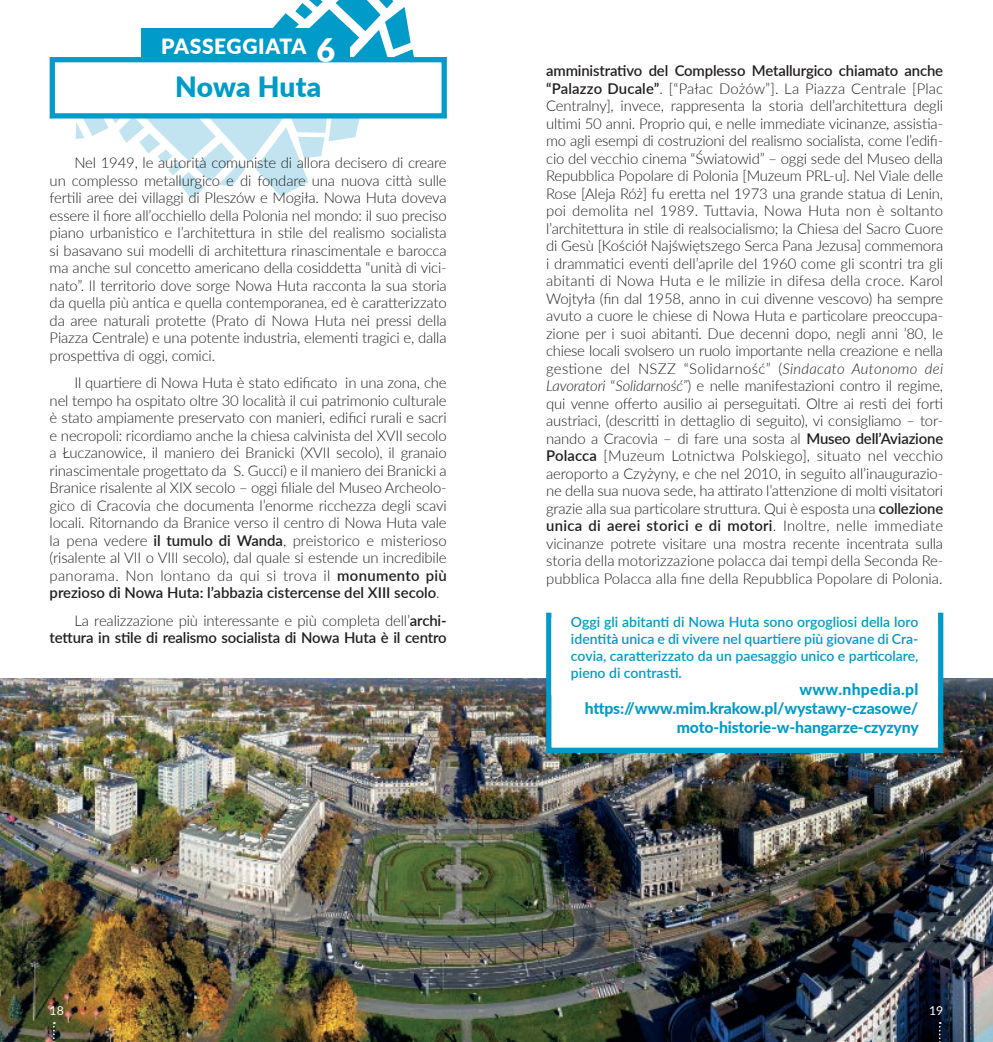
<style>
.page{position:relative;width:993px;height:1042px;background:#fff}
.page>*{position:absolute;margin:0;border:0;box-sizing:border-box;transform-origin:0 0}
.t1{font:900 28px "Lato";color:#009bc8}
.t2{font:900 21px "Lato";letter-spacing:.03em;color:#fff}
.t3{font:800 15.75px/18.9px "Lato";letter-spacing:-.01em;color:#009bc8;text-align:right}
.t4{font:300 14.88px/17.5px "Lato";letter-spacing:-.01em;color:#231f20;text-align:justify}
.t5{font:600 14.88px/17.5px "Lato";letter-spacing:-.01em;color:#231f20;text-align:right}
.t6{font:600 14px/16.8px "Lato";color:#009bc8;text-align:justify}
.t7{font:12.25px "Lato";color:#fff}
.s1{font-size:32.38px}
.s2{font-weight:600}
.s3{font-weight:300}
.s4{font-style:italic}
</style>
<div class="page">
<svg style="left:49px;top:0;width:398px;height:199px"></svg>
<img style="left:0;top:678px;width:992px;height:364px">
<svg style="left:543px;top:612px;width:402px;height:143px"></svg>
<svg style="left:551px;top:612px;width:386px;height:83px"></svg>
<div style="left:141px;top:29px;width:209px;height:33px;background:#009bc8"></div>
<svg style="left:53px;top:1022px;width:2px;height:20px"></svg>
<svg style="left:938px;top:1022px;width:2px;height:20px"></svg>
<h2 class="t2" style="left:161px;top:31px;width:175px">PASSEGGIATA <span class="s1">6</span></h2>
<h1 class="t1" style="left:175px;top:66px;width:147px">Nowa Huta</h1>
<p class="t4" style="left:50px;top:154px;width:398px;text-indent:25px">Nel 1949, le autorità comuniste di allora decisero di creare un complesso metallurgico e di fondare una nuova città sulle fertili aree dei villaggi di Pleszów e Mogiła. Nowa Huta doveva essere il fiore all’occhiello della Polonia nel mondo: il suo preciso piano urbanistico e l’architettura in stile del realismo socialista si basavano sui modelli di architettura rinascimentale e barocca ma anche sul concetto americano della cosiddetta “unità di vici&shy;nato”. Il territorio dove sorge Nowa Huta racconta la sua storia da quella più antica e quella contemporanea, ed è caratterizzato da aree naturali protette (Prato di Nowa Huta nei pressi della Piazza Centrale) e una potente industria, elementi tragici e, dalla prospettiva di oggi, comici.</p>
<p class="t4" style="left:50px;top:373px;width:398px;text-indent:25px">Il quartiere di Nowa Huta è stato edificato in una zona, che nel tempo ha ospitato oltre 30 località il cui patrimonio culturale è stato ampiamente preservato con manieri, edifici rurali e sacri e necropoli: ricordiamo anche la chiesa calvinista del XVII secolo a Łuczanowice, il maniero dei Branicki (XVII secolo), il granaio rinascimentale progettato da S. Gucci) e il maniero dei Branicki a Branice risalente al XIX secolo – oggi filiale del Museo Archeolo&shy;gico di Cracovia che documenta l’enorme ricchezza degli scavi locali. Ritornando da Branice verso il centro di Nowa Huta vale la pena vedere <span class="s2">il tumulo di Wanda</span>, preistorico e misterioso (risalente al VII o VIII secolo), dal quale si estende un incredibile panorama. Non lontano da qui si trova il <span class="s2">monumento più prezioso di Nowa Huta: l’abbazia cistercense del XIII secolo</span>.</p>
<p class="t5" style="left:50px;top:611px;width:398px"><span class="s3">La realizzazione più interessante e più completa dell’</span>archi&shy;tettura in stile di realismo socialista di Nowa Huta è il centro</p>
<p class="t4" style="left:546px;top:62px;width:398px"><span class="s2">amministrativo del Complesso Metallurgico chiamato anche “Palazzo Ducale”</span>. [“Pałac Dożów”]. La Piazza Centrale [Plac Centralny], invece, rappresenta la storia dell’architettura degli ultimi 50 anni. Proprio qui, e nelle immediate vicinanze, assistia&shy;mo agli esempi di costruzioni del realismo socialista, come l’edifi&shy;cio del vecchio cinema “Światowid” – oggi sede del Museo della Repubblica Popolare di Polonia [Muzeum PRL-u]. Nel Viale delle Rose [Aleja Róż] fu eretta nel 1973 una grande statua di Lenin, poi demolita nel 1989. Tuttavia, Nowa Huta non è soltanto l’architettura in stile di realsocialismo; la Chiesa del Sacro Cuore di Gesù [Kościół Najświętszego Serca Pana Jezusa] commemora i drammatici eventi dell’aprile del 1960 come gli scontri tra gli abitanti di Nowa Huta e le milizie in difesa della croce. Karol Wojtyła (fin dal 1958, anno in cui divenne vescovo) ha sempre avuto a cuore le chiese di Nowa Huta e particolare preoccupa&shy;zione per i suoi abitanti. Due decenni dopo, negli anni ’80, le chiese locali svolsero un ruolo importante nella creazione e nella gestione del NSZZ “Solidarność” (<span class="s4">Sindacato Autonomo dei Lavoratori</span> “<span class="s4">Solidarność”</span>) e nelle manifestazioni contro il regime, qui venne offerto ausilio ai perseguitati. Oltre ai resti dei forti austriaci, (descritti in dettaglio di seguito), vi consigliamo – tor&shy;nando a Cracovia – di fare una sosta al <span class="s2">Museo dell’Aviazione Polacca</span> [Muzeum Lotnictwa Polskiego], situato nel vecchio aeroporto a Czyżyny, e che nel 2010, in seguito all’inaugurazio&shy;ne della sua nuova sede, ha attirato l’attenzione di molti visitatori grazie alla sua particolare struttura. Qui è esposta una <span class="s2">collezione unica di aerei storici e di motori</span>. Inoltre, nelle immediate vicinanze potrete visitare una mostra recente incentrata sulla storia della motorizzazione polacca dai tempi della Seconda Re&shy;pubblica Polacca alla fine della Repubblica Popolare di Polonia.</p>
<p class="t6" style="left:570px;top:613px;width:349px">Oggi gli abitanti di Nowa Huta sono orgogliosi della loro identità unica e di vivere nel quartiere più giovane di Cra&shy;covia, caratterizzato da un paesaggio unico e particolare, pieno di contrasti.</p>
<p class="t3" style="left:584px;top:679px;width:335px">www.nhpedia.pl https://www.mim.krakow.pl/wystawy-czasowe/ moto-historie-w-hangarze-czyzyny</p>
<p class="t7" style="left:50px;top:1001px;width:16px">18</p>
<p class="t7" style="left:928px;top:1001px;width:16px">19</p>
</div>
